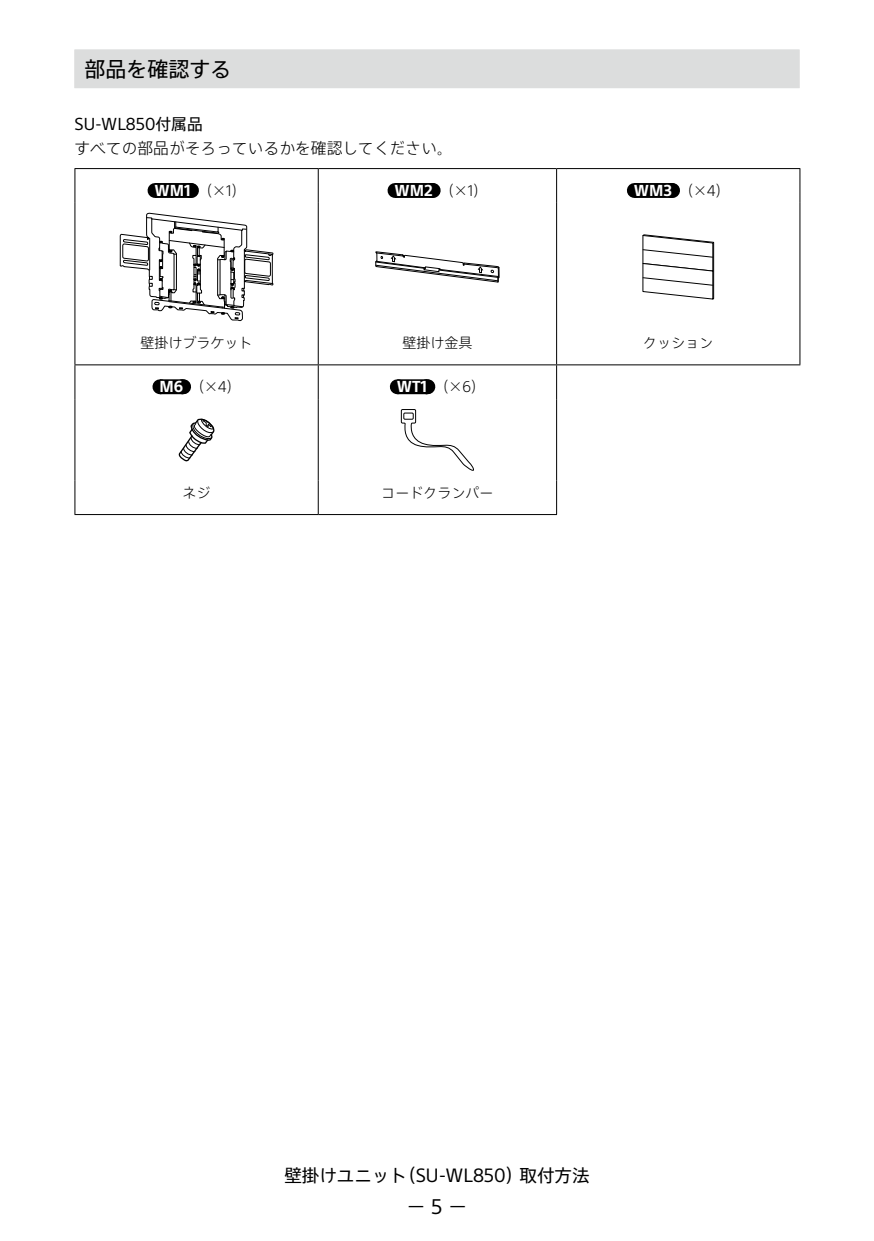
<style>
.page{position:relative;width:874px;height:1241px;background:#fff}
.page>*{position:absolute;margin:0;border:0;box-sizing:border-box;transform-origin:0 0}
.L2{font:21px "SST Jp Pro";color:#000}
.t1{font:19.25px "SST Jp Pro";color:#000}
.t2{font:17.5px "SST Jp Pro";color:#000}
.B{font:300 15.75px "SST Jp Pro";color:#000}
.L4{font:15.75px "SST Jp Pro";color:#000}
.Parts_initial{font:700 14.35px "SST Jp Pro";color:#fff}
.Parts_initial-2{font:300 14px "SST Jp Pro";color:#000}
.IllB{font:300 14px "SST Jp Pro";color:#000}
.s1{font-weight:700;font-size:14.35px;color:#fff}
</style>
<div class="page">
<div style="left:74px;top:50px;width:725px;height:38px;background:#dcdddd"></div>
<hr style="left:74px;top:203px;width:1px;height:128px;background:#000">
<hr style="left:317px;top:203px;width:1px;height:128px;background:#000">
<hr style="left:556px;top:203px;width:1px;height:128px;background:#000">
<hr style="left:799px;top:203px;width:1px;height:128px;background:#000">
<hr style="left:74px;top:168px;width:244px;height:1px;background:#000">
<hr style="left:74px;top:169px;width:1px;height:34px;background:#000">
<hr style="left:318px;top:168px;width:238px;height:1px;background:#000">
<hr style="left:317px;top:169px;width:1px;height:34px;background:#000">
<hr style="left:556px;top:168px;width:244px;height:1px;background:#000">
<hr style="left:556px;top:169px;width:1px;height:34px;background:#000">
<hr style="left:799px;top:169px;width:1px;height:34px;background:#000">
<hr style="left:74px;top:331px;width:1px;height:33px;background:#000">
<hr style="left:317px;top:331px;width:1px;height:33px;background:#000">
<hr style="left:556px;top:331px;width:1px;height:33px;background:#000">
<hr style="left:799px;top:331px;width:1px;height:33px;background:#000">
<hr style="left:74px;top:364px;width:244px;height:1px;background:#000">
<hr style="left:74px;top:365px;width:1px;height:34px;background:#000">
<hr style="left:74px;top:480px;width:1px;height:34px;background:#000">
<hr style="left:74px;top:514px;width:244px;height:1px;background:#000">
<hr style="left:74px;top:399px;width:1px;height:81px;background:#000">
<hr style="left:556px;top:364px;width:244px;height:1px;background:#000">
<hr style="left:318px;top:364px;width:238px;height:1px;background:#000">
<hr style="left:317px;top:365px;width:1px;height:34px;background:#000">
<hr style="left:556px;top:365px;width:1px;height:34px;background:#000">
<hr style="left:317px;top:399px;width:1px;height:81px;background:#000">
<hr style="left:556px;top:399px;width:1px;height:81px;background:#000">
<hr style="left:317px;top:480px;width:1px;height:34px;background:#000">
<hr style="left:556px;top:480px;width:1px;height:34px;background:#000">
<hr style="left:318px;top:514px;width:238px;height:1px;background:#000">
<div style="left:155px;top:183px;width:35px;height:15px;background:#000"></div>
<svg style="left:173px;top:183px;width:18px;height:15px"></svg>
<div style="left:395px;top:183px;width:37px;height:15px;background:#000"></div>
<svg style="left:413px;top:183px;width:20px;height:15px"></svg>
<div style="left:634px;top:183px;width:37px;height:15px;background:#000"></div>
<svg style="left:652px;top:183px;width:20px;height:15px"></svg>
<svg style="left:120px;top:213px;width:153px;height:108px"></svg>
<svg style="left:375px;top:251px;width:124px;height:31px"></svg>
<svg style="left:642px;top:234px;width:71px;height:65px"></svg>
<div style="left:160px;top:379px;width:22px;height:15px;background:#000"></div>
<svg style="left:171px;top:379px;width:12px;height:15px"></svg>
<div style="left:397px;top:379px;width:29px;height:15px;background:#000"></div>
<svg style="left:412px;top:379px;width:15px;height:15px"></svg>
<svg style="left:179px;top:418px;width:35px;height:43px"></svg>
<svg style="left:400px;top:409px;width:73px;height:61px"></svg>
<div style="left:403px;top:412px;width:10px;height:7px;border:1px solid #000"></div>
<p class="L2" style="left:84px;top:53px;width:148px">部品を確認する</p>
<p class="L4" style="left:74px;top:112px;width:130px">SU-WL850付属品</p>
<p class="B" style="left:74px;top:136px;width:380px">すべての部品がそろっているかを確認してください。</p>
<p class="Parts_initial-2" style="left:154px;top:180px;width:93px"><span class="s1">WM1</span>　（×1）</p>
<p class="Parts_initial-2" style="left:394px;top:180px;width:94px"><span class="s1">WM2</span>　（×1）</p>
<p class="Parts_initial-2" style="left:633px;top:180px;width:97px"><span class="s1">WM3</span>　（×4）</p>
<p class="IllB" style="left:140px;top:332px;width:114px">壁掛けブラケット</p>
<p class="IllB" style="left:402px;top:332px;width:71px">壁掛け金具</p>
<p class="IllB" style="left:643px;top:332px;width:71px">クッション</p>
<p class="Parts_initial" style="left:159px;top:376px;width:25px">M6</p>
<p class="IllB" style="left:190px;top:376px;width:52px">（×4）</p>
<p class="Parts_initial-2" style="left:396px;top:376px;width:90px"><span class="s1">WT1</span>　（×6）</p>
<p class="IllB" style="left:182px;top:482px;width:29px">ネジ</p>
<p class="IllB" style="left:381px;top:482px;width:113px">コードクランパー</p>
<p class="t2" style="left:284px;top:1162px;width:306px">壁掛けユニット（SU-WL850）取付方法</p>
<h2 class="t1" style="left:406px;top:1191px;width:62px">− 5 −</h2>
</div>
